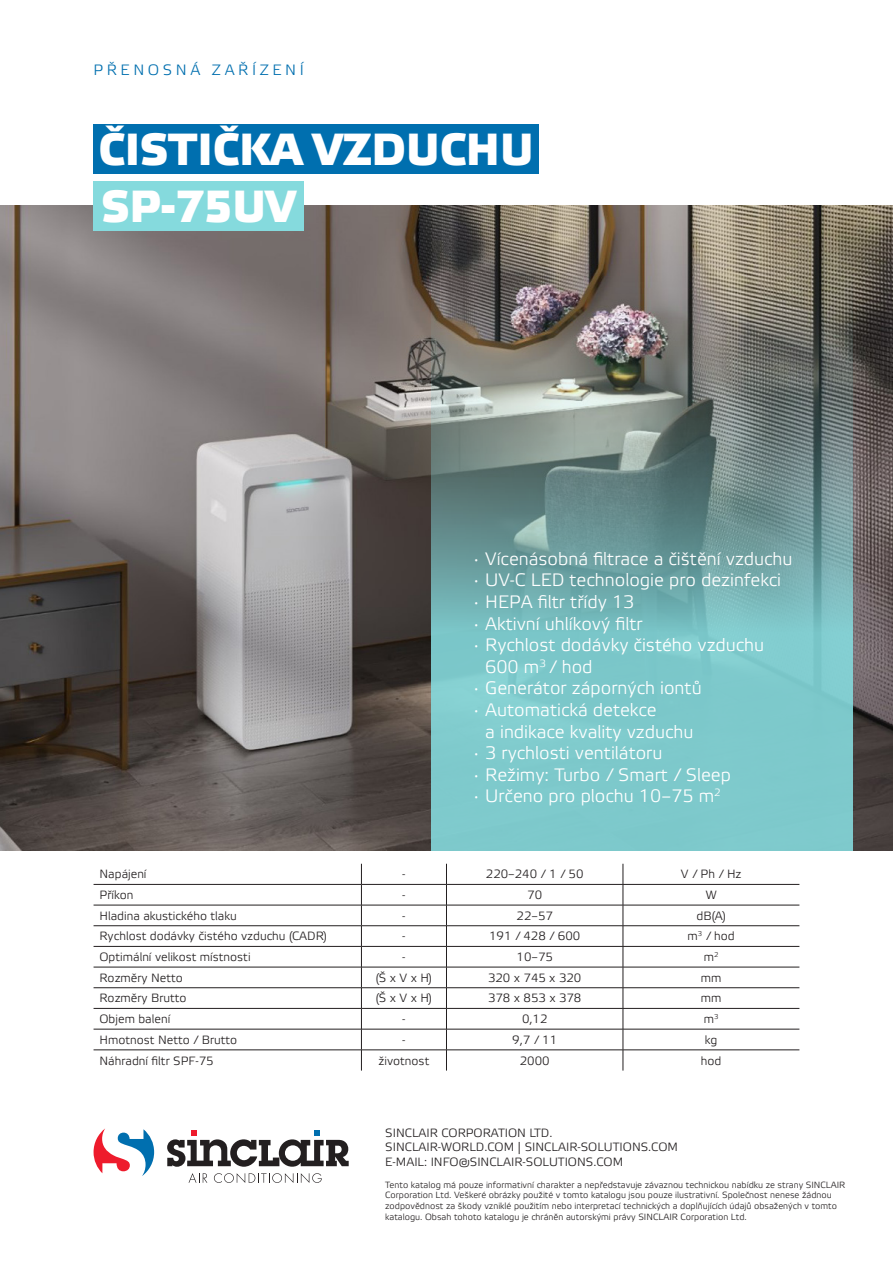
<style>
.page{position:relative;width:893px;height:1263px;background:#fff}
.page>*{position:absolute;margin:0;border:0;box-sizing:border-box;transform-origin:0 0}
.t1{font:500 45px "Etelka";color:#fff}
.t2{font:18px "Etelka Light Pro";color:#fff}
.t3{font:15px "Etelka Light Pro";letter-spacing:.24em;color:#006faf}
.t4{font:12px "Etelka Light Pro";color:#231f20}
.t5{font:9px/10.8px "Etelka Light Pro";color:#231f20}
.s1{font-family:"Myriad Pro"}
</style>
<div class="page">
<img style="left:0;top:206px;width:893px;height:644px">
<div style="left:94px;top:124px;width:445px;height:50px;background:#006faf"></div>
<div style="left:94px;top:181px;width:210px;height:50px;background:#85dadd"></div>
<svg style="left:167px;top:1130px;width:182px;height:37px"></svg>
<svg style="left:94px;top:1128px;width:60px;height:48px"></svg>
<svg style="left:189px;top:1173px;width:18px;height:10px"></svg>
<svg style="left:214px;top:1173px;width:108px;height:10px"></svg>
<img style="left:431px;top:206px;width:422px;height:644px">
<hr style="left:94px;top:884px;width:267px;height:1px;background:#231f20">
<hr style="left:361px;top:884px;width:85px;height:1px;background:#231f20">
<hr style="left:446px;top:884px;width:177px;height:1px;background:#231f20">
<hr style="left:623px;top:884px;width:176px;height:1px;background:#231f20">
<hr style="left:94px;top:905px;width:267px;height:1px;background:#231f20">
<hr style="left:361px;top:905px;width:85px;height:1px;background:#231f20">
<hr style="left:446px;top:905px;width:177px;height:1px;background:#231f20">
<hr style="left:623px;top:905px;width:176px;height:1px;background:#231f20">
<hr style="left:94px;top:925px;width:267px;height:1px;background:#231f20">
<hr style="left:361px;top:925px;width:85px;height:1px;background:#231f20">
<hr style="left:446px;top:925px;width:177px;height:1px;background:#231f20">
<hr style="left:623px;top:925px;width:176px;height:1px;background:#231f20">
<hr style="left:94px;top:946px;width:267px;height:1px;background:#231f20">
<hr style="left:361px;top:946px;width:85px;height:1px;background:#231f20">
<hr style="left:446px;top:946px;width:177px;height:1px;background:#231f20">
<hr style="left:623px;top:946px;width:176px;height:1px;background:#231f20">
<hr style="left:94px;top:967px;width:267px;height:1px;background:#231f20">
<hr style="left:361px;top:967px;width:85px;height:1px;background:#231f20">
<hr style="left:446px;top:967px;width:177px;height:1px;background:#231f20">
<hr style="left:623px;top:967px;width:176px;height:1px;background:#231f20">
<hr style="left:94px;top:987px;width:267px;height:1px;background:#231f20">
<hr style="left:361px;top:987px;width:85px;height:1px;background:#231f20">
<hr style="left:446px;top:987px;width:177px;height:1px;background:#231f20">
<hr style="left:623px;top:987px;width:176px;height:1px;background:#231f20">
<hr style="left:94px;top:1008px;width:267px;height:1px;background:#231f20">
<hr style="left:361px;top:1008px;width:85px;height:1px;background:#231f20">
<hr style="left:446px;top:1008px;width:177px;height:1px;background:#231f20">
<hr style="left:623px;top:1008px;width:176px;height:1px;background:#231f20">
<hr style="left:94px;top:1029px;width:267px;height:1px;background:#231f20">
<hr style="left:361px;top:1029px;width:85px;height:1px;background:#231f20">
<hr style="left:446px;top:1029px;width:177px;height:1px;background:#231f20">
<hr style="left:623px;top:1029px;width:176px;height:1px;background:#231f20">
<hr style="left:94px;top:1049px;width:267px;height:1px;background:#231f20">
<hr style="left:361px;top:1049px;width:85px;height:1px;background:#231f20">
<svg style="left:361px;top:864px;width:1px;height:206px"></svg>
<hr style="left:446px;top:1049px;width:177px;height:1px;background:#231f20">
<svg style="left:446px;top:864px;width:1px;height:206px"></svg>
<hr style="left:623px;top:1049px;width:176px;height:1px;background:#231f20">
<svg style="left:623px;top:864px;width:1px;height:206px"></svg>
<p class="t3" style="left:94px;top:61px;width:212px">PŘENOSNÁ ZAŘÍZENÍ</p>
<p class="t1" style="left:98px;top:124px;width:437px">ČISTIČKA VZDUCHU</p>
<p class="t1" style="left:102px;top:180px;width:196px">SP-75UV</p>
<p class="t2" style="left:475px;top:549px;width:319px"><span class="s1">·</span> Vícenásobná filtrace a čištění vzduchu</p>
<p class="t2" style="left:475px;top:571px;width:308px"><span class="s1">·</span> UV-C LED technologie pro dezinfekci</p>
<p class="t2" style="left:475px;top:592px;width:161px"><span class="s1">·</span> HEPA filtr třídy 13</p>
<p class="t2" style="left:475px;top:614px;width:170px"><span class="s1">·</span> Aktivní uhlíkový filtr</p>
<p class="t2" style="left:475px;top:635px;width:291px"><span class="s1">·</span> Rychlost dodávky čistého vzduchu</p>
<p class="t2" style="left:485px;top:657px;width:109px">600 m<sup>3</sup> / hod</p>
<p class="t2" style="left:475px;top:679px;width:229px"><span class="s1">·</span> Generátor záporných iontů</p>
<p class="t2" style="left:475px;top:700px;width:184px"><span class="s1">·</span> Automatická detekce</p>
<p class="t2" style="left:485px;top:722px;width:210px">a indikace kvality vzduchu</p>
<p class="t2" style="left:475px;top:743px;width:189px"><span class="s1">·</span> 3 rychlosti ventilátoru</p>
<p class="t2" style="left:475px;top:765px;width:258px"><span class="s1">·</span> Režimy: Turbo / Smart / Sleep</p>
<p class="t2" style="left:475px;top:787px;width:248px"><span class="s1">·</span> Určeno pro plochu 10–75 m<sup>2</sup></p>
<p class="t4" style="left:100px;top:868px;width:49px">Napájení</p>
<p class="t4" style="left:402px;top:868px;width:5px">-</p>
<p class="t4" style="left:486px;top:868px;width:99px">220–240 / 1 / 50</p>
<p class="t4" style="left:681px;top:868px;width:62px">V / Ph / Hz</p>
<p class="t4" style="left:100px;top:888px;width:35px">Příkon</p>
<p class="t4" style="left:402px;top:888px;width:5px">-</p>
<p class="t4" style="left:527px;top:888px;width:16px">70</p>
<p class="t4" style="left:706px;top:888px;width:12px">W</p>
<p class="t4" style="left:100px;top:909px;width:139px">Hladina akustického tlaku</p>
<p class="t4" style="left:402px;top:909px;width:5px">-</p>
<p class="t4" style="left:516px;top:909px;width:38px">22–57</p>
<p class="t4" style="left:697px;top:909px;width:31px">dB(A)</p>
<p class="t4" style="left:100px;top:930px;width:229px">Rychlost dodávky čistého vzduchu (CADR)</p>
<p class="t4" style="left:402px;top:930px;width:5px">-</p>
<p class="t4" style="left:489px;top:930px;width:93px">191 / 428 / 600</p>
<p class="t4" style="left:688px;top:930px;width:49px">m<sup>3</sup> / hod</p>
<p class="t4" style="left:100px;top:950px;width:153px">Optimální velikost místnosti</p>
<p class="t4" style="left:402px;top:950px;width:5px">-</p>
<p class="t4" style="left:516px;top:950px;width:38px">10–75</p>
<p class="t4" style="left:704px;top:950px;width:16px">m<sup>2</sup></p>
<p class="t4" style="left:100px;top:971px;width:85px">Rozměry Netto</p>
<p class="t4" style="left:376px;top:971px;width:58px">(Š x V x H)</p>
<p class="t4" style="left:488px;top:971px;width:95px">320 x 745 x 320</p>
<p class="t4" style="left:701px;top:971px;width:22px">mm</p>
<p class="t4" style="left:100px;top:992px;width:89px">Rozměry Brutto</p>
<p class="t4" style="left:376px;top:992px;width:58px">(Š x V x H)</p>
<p class="t4" style="left:488px;top:992px;width:95px">378 x 853 x 378</p>
<p class="t4" style="left:701px;top:992px;width:22px">mm</p>
<p class="t4" style="left:100px;top:1012px;width:72px">Objem balení</p>
<p class="t4" style="left:402px;top:1012px;width:5px">-</p>
<p class="t4" style="left:522px;top:1012px;width:27px">0,12</p>
<p class="t4" style="left:704px;top:1012px;width:16px">m<sup>3</sup></p>
<p class="t4" style="left:100px;top:1033px;width:139px">Hmotnost Netto / Brutto</p>
<p class="t4" style="left:402px;top:1033px;width:5px">-</p>
<p class="t4" style="left:512px;top:1033px;width:46px">9,7 / 11</p>
<p class="t4" style="left:705px;top:1033px;width:14px">kg</p>
<p class="t4" style="left:100px;top:1054px;width:116px">Náhradní filtr SPF-75</p>
<p class="t4" style="left:379px;top:1054px;width:52px">životnost</p>
<p class="t4" style="left:520px;top:1054px;width:31px">2000</p>
<p class="t4" style="left:701px;top:1054px;width:22px">hod</p>
<p class="t4" style="left:385px;top:1126px;width:169px">SINCLAIR CORPORATION LTD.</p>
<p class="t4" style="left:385px;top:1141px;width:294px">SINCLAIR-WORLD.COM | SINCLAIR-SOLUTIONS.COM</p>
<p class="t4" style="left:385px;top:1155px;width:239px">E-MAIL: INFO@SINCLAIR-SOLUTIONS.COM</p>
<p class="t5" style="left:385px;top:1180px;width:462px">Tento katalog má pouze informativní charakter a nepředstavuje závaznou technickou nabídku ze strany SINCLAIR Corporation Ltd. Veškeré obrázky použité v tomto katalogu jsou pouze ilustrativní. Společnost nenese žádnou zodpovědnost za škody vzniklé použitím nebo interpretací technických a doplňujících údajů obsažených v tomto katalogu. Obsah tohoto katalogu je chráněn autorskými právy SINCLAIR Corporation Ltd.</p>
</div>
